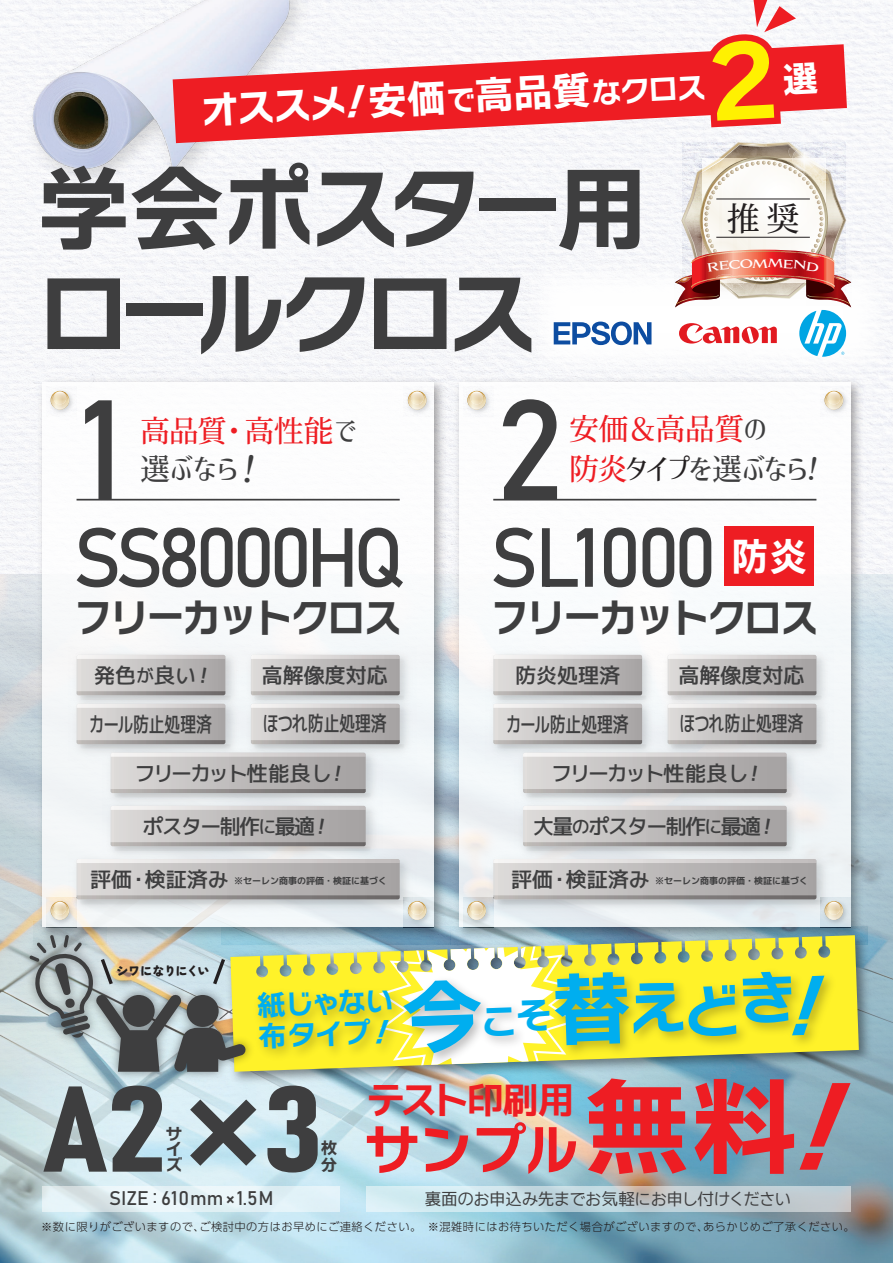
<style>
.page{position:relative;width:893px;height:1263px;background:#fff}
.page>*{position:absolute;margin:0;border:0;box-sizing:border-box;transform-origin:0 0}
.t1{font:139.5px "Bahnschrift";color:#3e3e3f;scale:.95 1}
.t2{font:120px "Bahnschrift";color:#3e3e3f;scale:1.25 1}
.t3{font:93px/105px "Nitalago Ruika 06";letter-spacing:-.095em;color:#3e3e3f}
.t4{font:82.5px "Bahnschrift";letter-spacing:-.08em;color:#3e3e3f;scale:.95 1}
.t5{font:60px "Nitalago Ruika 06";color:#00aeef}
.t6{font:55.5px "Nitalago Ruika 06";color:#ee1d23}
.t7{font:40.5px "Nitalago Ruika 06";letter-spacing:-.06em;color:#3e3e3f;scale:.95 1}
.t8{font:39px "Nitalago Ruika 06";color:#fff}
.t9{font:39px "mplus 1 p bold";color:#ee1d23}
.t10{font:33px "Corporate Mincho";color:#231f20}
.t11{font:30px/40.5px "Corporate Mincho";letter-spacing:-.04em;color:#ee1d23}
.t12{font:30px/38.4px "Corporate Mincho";letter-spacing:-.02em;color:#ee1d23}
.t13{font:28.5px/31.5px "Nitalago Ruika 06";color:#00aeef}
.t14{font:21px "mplus 1 m medium";color:#3e3e3f}
.t15{font:21px "mplus 1 m medium";color:#3e3e3f;scale:.75 1}
.t16{font:21px "mplus 1 m medium";letter-spacing:-.08em;color:#3e3e3f}
.t17{font:21px "mplus 1 m medium";letter-spacing:-.1em;color:#3e3e3f}
.t18{font:19.5px "Bahnschrift";letter-spacing:.01em;color:#3e3e3f}
.t19{font:16.5px "Gen Ei M Gothic v 2 Regular";letter-spacing:-.03em;color:#3e3e3f}
.t20{font:16.5px/15.5px "Nitalago Ruika 06";color:#3e3e3f}
.t21{font:900 13.5px "Tsunagi Gothic";letter-spacing:-.145em;color:#231f20}
.t22{font:13.5px "Aviano Serif";color:#fff}
.t23{font:300 11.25px "UD Shin Go Pr 6 N";letter-spacing:.04em;color:#231f20}
.t24{font:9px "mplus 1 p bold";color:#3e3e3f}
.s1{font-size:30px}
.s2{color:#3e3e3f}
.s3{color:#231f20}
.s4{font-size:18px}
.s5{font-size:79.5px}
.s6{font-size:37.5px}
.s7{font-size:72px}
.s8{font-family:"mplus 1 p bold"}
.s9{font-size:106.5px}
.s10{font-size:36px}
</style>
<div class="page">
<div style="left:0;top:0;width:893px;height:574px;background:#f6f7fa"></div>
<img style="left:0;top:574px;width:893px;height:689px">
<img style="left:34px;top:374px;width:834px;height:561px">
<div style="left:43px;top:383px;width:391px;height:544px;background:#fff"></div>
<div style="left:459px;top:383px;width:391px;height:544px;background:#fff"></div>
<img style="left:25px;top:0;width:285px;height:189px">
<hr style="left:77px;top:499px;width:323px;height:1px;background:#3e3e3f">
<hr style="left:493px;top:499px;width:323px;height:1px;background:#3e3e3f">
<img style="left:69px;top:647px;width:348px;height:49px">
<img style="left:69px;top:696px;width:348px;height:65px">
<svg style="left:77px;top:704px;width:148px;height:40px;background:#c1bfbe"></svg>
<svg style="left:251px;top:655px;width:149px;height:40px;background:#bdbaba"></svg>
<svg style="left:251px;top:704px;width:149px;height:40px;background:#bdbab9"></svg>
<img style="left:102px;top:745px;width:280px;height:53px">
<img style="left:69px;top:851px;width:348px;height:65px">
<svg style="left:77px;top:859px;width:323px;height:40px;background:#bdbaba"></svg>
<div style="left:724px;top:527px;width:90px;height:59px;background:#ee1d23"></div>
<img style="left:486px;top:222px;width:407px;height:193px">
<svg style="left:554px;top:322px;width:97px;height:23px"></svg>
<svg style="left:173px;top:44px;width:674px;height:99px;fill:#ee1d23"></svg>
<svg style="left:43px;top:1186px;width:297px;height:25px;background:#e3f0f4"></svg>
<svg style="left:366px;top:1186px;width:484px;height:25px;background:#c5d6dc"></svg>
<img style="left:485px;top:647px;width:348px;height:49px">
<svg style="left:493px;top:655px;width:149px;height:40px;background:#c2bfbe"></svg>
<img style="left:485px;top:696px;width:348px;height:65px">
<svg style="left:493px;top:704px;width:149px;height:40px;background:#c1bfbe"></svg>
<svg style="left:668px;top:655px;width:148px;height:40px;background:#bdbaba"></svg>
<svg style="left:668px;top:704px;width:148px;height:40px;background:#bdbab9"></svg>
<img style="left:515px;top:745px;width:288px;height:53px">
<img style="left:485px;top:851px;width:348px;height:65px">
<svg style="left:493px;top:859px;width:323px;height:40px;background:#bdbaba"></svg>
<img style="left:222px;top:927px;width:654px;height:162px">
<svg style="left:246px;top:935px;width:613px;height:47px;background:#b2c692"></svg>
<svg style="left:376px;top:936px;width:203px;height:10px;background:#8db1c3"></svg>
<img style="left:248px;top:946px;width:614px;height:128px">
<img style="left:194px;top:982px;width:64px;height:103px">
<img style="left:83px;top:1072px;width:111px;height:13px">
<img style="left:17px;top:922px;width:89px;height:128px">
<img style="left:49px;top:388px;width:25px;height:26px">
<svg style="left:51px;top:391px;width:18px;height:18px"></svg>
<svg style="left:51px;top:392px;width:17px;height:17px"></svg>
<svg style="left:54px;top:391px;width:12px;height:13px"></svg>
<img style="left:407px;top:389px;width:24px;height:25px">
<svg style="left:408px;top:391px;width:18px;height:18px"></svg>
<svg style="left:409px;top:392px;width:17px;height:17px"></svg>
<svg style="left:411px;top:391px;width:13px;height:13px"></svg>
<img style="left:47px;top:897px;width:30px;height:30px">
<svg style="left:51px;top:901px;width:18px;height:19px"></svg>
<svg style="left:51px;top:902px;width:17px;height:18px"></svg>
<svg style="left:54px;top:902px;width:12px;height:13px"></svg>
<img style="left:404px;top:897px;width:30px;height:30px">
<svg style="left:408px;top:901px;width:18px;height:19px"></svg>
<svg style="left:409px;top:902px;width:17px;height:18px"></svg>
<svg style="left:411px;top:902px;width:13px;height:13px"></svg>
<img style="left:465px;top:387px;width:28px;height:28px">
<svg style="left:467px;top:391px;width:19px;height:18px"></svg>
<svg style="left:468px;top:392px;width:17px;height:17px"></svg>
<svg style="left:470px;top:391px;width:13px;height:13px"></svg>
<img style="left:821px;top:387px;width:29px;height:28px">
<svg style="left:825px;top:391px;width:18px;height:18px"></svg>
<svg style="left:825px;top:392px;width:17px;height:17px"></svg>
<svg style="left:827px;top:391px;width:13px;height:13px"></svg>
<img style="left:463px;top:897px;width:30px;height:30px">
<svg style="left:467px;top:901px;width:19px;height:19px"></svg>
<svg style="left:468px;top:902px;width:17px;height:18px"></svg>
<svg style="left:470px;top:902px;width:13px;height:13px"></svg>
<img style="left:821px;top:897px;width:29px;height:30px">
<svg style="left:825px;top:901px;width:18px;height:19px"></svg>
<svg style="left:825px;top:902px;width:17px;height:18px"></svg>
<svg style="left:827px;top:902px;width:13px;height:13px"></svg>
<div style="left:705px;top:125px;width:150px;height:151px;background:#f6f7fa;border-radius:50%"></div>
<svg style="left:77px;top:655px;width:148px;height:40px;background:#c1bfbe"></svg>
<svg style="left:111px;top:753px;width:255px;height:40px;background:#bcb9b9"></svg>
<svg style="left:111px;top:806px;width:255px;height:40px;background:#bdbab9"></svg>
<svg style="left:696px;top:0;width:122px;height:134px"></svg>
<svg style="left:523px;top:753px;width:264px;height:40px;background:#bcbab9"></svg>
<svg style="left:523px;top:806px;width:264px;height:40px;background:#bdbaba"></svg>
<svg style="left:29px;top:935px;width:217px;height:137px;background:#a2aaa3"></svg>
<svg style="left:675px;top:140px;width:176px;height:217px"></svg>
<h3 class="t8" style="left:200px;top:90px;width:507px;rotate:-3deg">オススメ！安価<span class="s1">で</span>高品質<span class="s1">なクロス</span></h3>
<h3 class="t3" style="left:37px;top:156px;width:613px">学会ポスター用ロールクロス</h3>
<h3 class="t10" style="left:727px;top:199px;width:74px">推奨</h3>
<p class="t22" style="left:752px;top:254px;width:18px">m</p>
<h1 class="t1" style="left:79px;top:344px;width:48px">1</h1>
<h1 class="t1" style="left:496px;top:344px;width:74px">2</h1>
<h3 class="t12" style="left:140px;top:412px;width:219px">高品質・高性能<span class="s2">で選ぶなら</span></h3>
<h3 class="t11" style="left:569px;top:409px;width:241px">安価＆高品質<span class="s2">の<br></span>防炎<span class="s3">タイプ</span><span class="s2">を選ぶなら</span></h3>
<h3 class="t4" style="left:73px;top:495px;width:350px">SS8000HQ</h3>
<h3 class="t7" style="left:74px;top:597px;width:347px">フリーカットクロス</h3>
<h3 class="t14" style="left:262px;top:660px;width:127px">高解像度対応</h3>
<h3 class="t15" style="left:263px;top:709px;width:167px">ほつれ防止処理済</h3>
<h3 class="t17" style="left:134px;top:758px;width:199px">フリーカット性能良し</h3>
<h3 class="t16" style="left:142px;top:811px;width:174px">ポスター制作<span class="s4">に</span>最適</h3>
<p class="t24" style="left:234px;top:874px;width:154px">※セーレン商事の評価・検証に基づく</p>
<h3 class="t14" style="left:94px;top:660px;width:103px">発色<span class="s4">が</span>良い</h3>
<h3 class="t15" style="left:89px;top:709px;width:165px">カール防止処理済</h3>
<h3 class="t14" style="left:90px;top:865px;width:140px">評価・検証済み</h3>
<h3 class="t4" style="left:490px;top:495px;width:335px">SL1000 <sup>防炎</sup></h3>
<h3 class="t7" style="left:491px;top:597px;width:347px">フリーカットクロス</h3>
<h3 class="t14" style="left:678px;top:660px;width:127px">高解像度対応</h3>
<h3 class="t15" style="left:680px;top:709px;width:167px">ほつれ防止処理済</h3>
<h3 class="t17" style="left:551px;top:758px;width:199px">フリーカット性能良し</h3>
<h3 class="t16" style="left:533px;top:811px;width:230px">大量<span class="s4">の</span>ポスター制作<span class="s4">に</span>最適</h3>
<h3 class="t14" style="left:511px;top:865px;width:140px">評価・検証済み</h3>
<p class="t24" style="left:655px;top:874px;width:154px">※セーレン商事の評価・検証に基づく</p>
<h3 class="t14" style="left:515px;top:660px;width:106px">防炎処理済</h3>
<h3 class="t15" style="left:506px;top:709px;width:165px">カール防止処理済</h3>
<p class="t21" style="left:115px;top:962px;width:97px">シワになりにくい</p>
<h3 class="t13" style="left:256px;top:989px;width:140px;rotate:-2deg">紙じゃない布タイプ！</h3>
<h3 class="t5" style="left:402px;top:986px;width:443px;rotate:-2deg"><span class="s5">今</span><span class="s6">こそ</span><span class="s5">替</span>えどき<span class="s7">！</span></h3>
<h2 class="t2" style="left:42px;top:1038px;width:227px">A2<span class="s8">×</span>3</h2>
<h3 class="t20" style="left:166px;top:1126px;width:18px;text-align:justify">サイズ</h3>
<h3 class="t20" style="left:321px;top:1140px;width:18px;line-height:16.5px">枚分</h3>
<h3 class="t6" style="left:364px;top:1121px;width:515px">サンプル<span class="s9">無料！</span></h3>
<h3 class="t9" style="left:366px;top:1072px;width:209px">テスト<span class="s10">印刷用</span></h3>
<h3 class="t18" style="left:109px;top:1183px;width:166px">SIZE : 610mm×1.5M</h3>
<h3 class="t19" style="left:425px;top:1186px;width:368px">裏面のお申込み先までお気軽にお申し付けください</h3>
<p class="t23" style="left:41px;top:1217px;width:815px">※数に限りがございますので、ご検討中の方はお早めにご連絡ください。　※混雑時にはお待ちいただく場合がございますので、あらかじめご了承ください。</p>
</div>
